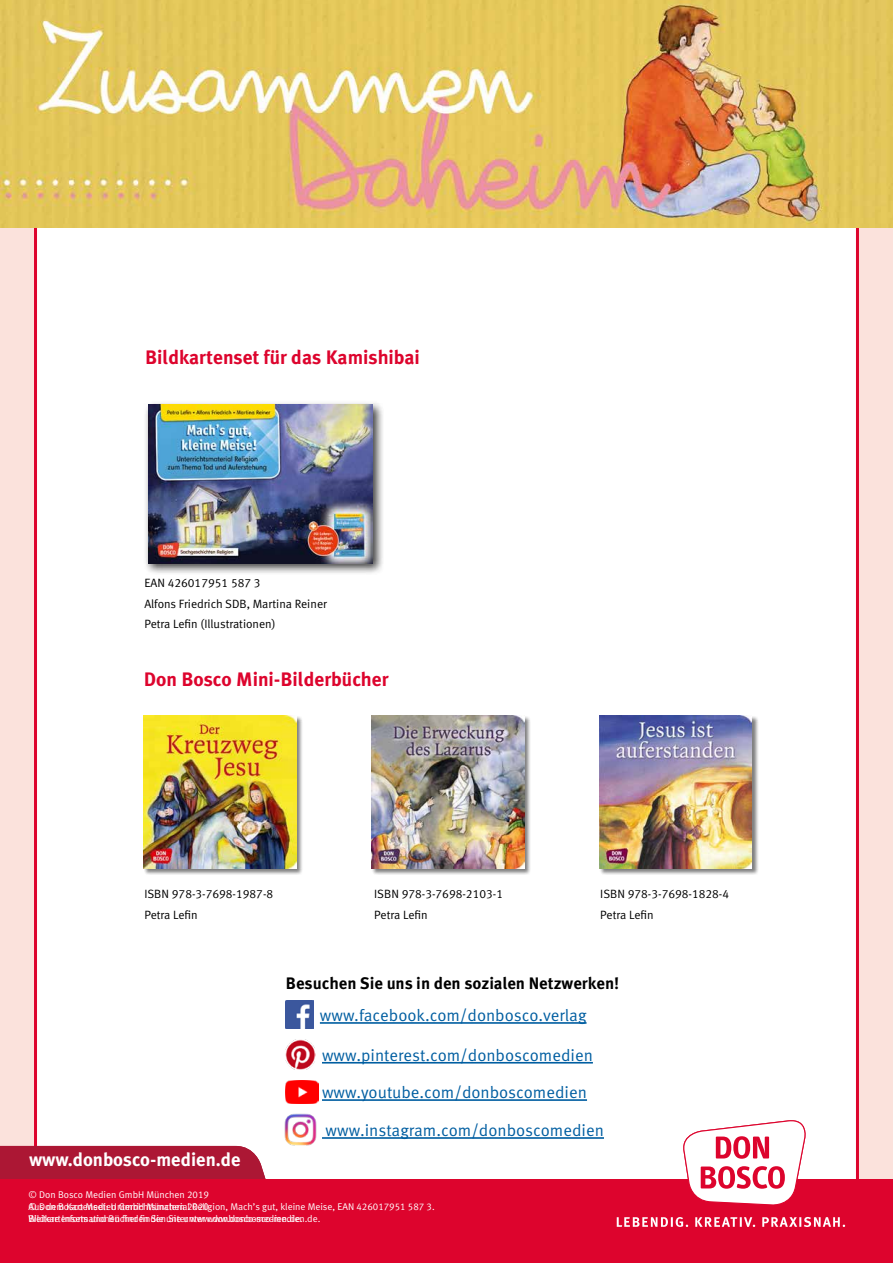
<style>
.page{position:relative;width:893px;height:1263px;background:#fbe2dc}
.page>*{position:absolute;margin:0;border:0;box-sizing:border-box;transform-origin:0 0}
.t1{font:700 19.5px "Meta Plus";color:#dd042d}
.t2{font:700 18.75px "Meta Plus";color:#fff}
.t3{font:16.65px "Meta OT Norm";color:#005ea1}
.t4{font:700 16.65px "Meta OT";color:#000}
.t5{font:12px/20.7px "Meta Normal LF";color:#000}
.t6{font:9.75px/11.7px "Meta Normal LF";color:#fff}
</style>
<div class="page">
<div style="left:36px;top:44px;width:821px;height:1179px;background:#fff;border-radius:30px"></div>
<div style="left:0;top:1146px;width:266px;height:33px;background:#ac1734"></div>
<div style="left:0;top:1179px;width:893px;height:84px;background:#dd042d"></div>
<svg style="left:683px;top:1120px;width:123px;height:85px"></svg>
<svg style="left:617px;top:1217px;width:228px;height:10px"></svg>
<img style="left:286px;top:1040px;width:30px;height:29px">
<hr style="left:322px;top:1062px;width:271px;height:1px;background:#005ea1">
<hr style="left:322px;top:1099px;width:265px;height:2px;background:#005ea1">
<img style="left:286px;top:1080px;width:33px;height:23px">
<hr style="left:320px;top:1022px;width:267px;height:2px;background:#005ea1">
<img style="left:286px;top:1001px;width:28px;height:28px">
<img style="left:284px;top:1113px;width:33px;height:33px">
<hr style="left:322px;top:1137px;width:282px;height:2px;background:#005ea1">
<div style="left:144px;top:715px;width:160px;height:160px;background:#000;opacity:.5"></div>
<img style="left:144px;top:715px;width:153px;height:153px">
<img style="left:0;top:0;width:893px;height:227px">
<div style="left:371px;top:715px;width:160px;height:160px;background:#000;opacity:.5"></div>
<img style="left:372px;top:715px;width:152px;height:153px">
<div style="left:599px;top:715px;width:160px;height:160px;background:#000;opacity:.5"></div>
<img style="left:599px;top:715px;width:153px;height:153px">
<div style="left:144px;top:400px;width:240px;height:175px;background:#000;opacity:.75"></div>
<img style="left:148px;top:405px;width:225px;height:158px">
<h1 class="t1" style="left:145px;top:346px;width:276px">Bildkartenset für das Kamishibai</h1>
<p class="t5" style="left:144px;top:572px;width:184px">EAN 426017951 587 3<br>Alfons Friedrich SDB, Martina Reiner<br>Petra Lefin (Illustrationen)</p>
<h1 class="t1" style="left:144px;top:668px;width:246px">Don Bosco Mini-Bilderbücher</h1>
<p class="t5" style="left:144px;top:883px;width:130px">ISBN 978-3-7698-1987-8<br>Petra Lefin</p>
<p class="t5" style="left:374px;top:883px;width:130px">ISBN 978-3-7698-2103-1<br>Petra Lefin</p>
<p class="t5" style="left:600px;top:883px;width:130px">ISBN 978-3-7698-1828-4<br>Petra Lefin</p>
<h3 class="t4" style="left:286px;top:973px;width:335px">Besuchen Sie uns in den sozialen Netzwerken!</h3>
<h3 class="t3" style="left:320px;top:1005px;width:268px">www.facebook.com/donbosco.verlag</h3>
<h3 class="t3" style="left:322px;top:1045px;width:272px">www.pinterest.com/donboscomedien</h3>
<h3 class="t3" style="left:322px;top:1082px;width:267px">www.youtube.com/donboscomedien</h3>
<h3 class="t3" style="left:326px;top:1120px;width:280px">www.instagram.com/donboscomedien</h3>
<h2 class="t2" style="left:29px;top:1148px;width:213px">www.donbosco-medien.de</h2>
<p class="t6" style="left:28px;top:1189px;width:408px">© Don Bosco Medien GmbH München 2019<br>Aus dem Kartenset: Unterrichtsmaterial Religion, Mach’s gut, kleine Meise, EAN 426017951 587 3.<br>Weitere Informationen finden Sie unter www.donbosco-medien.d .</p>
<p class="t6" style="left:28px;top:1201px;width:293px">© Don Bosco Medien GmbH München 2020<br>Bildkartensets und Bücher finden Sie unter www.donbosco-medien.de.</p>
</div>
